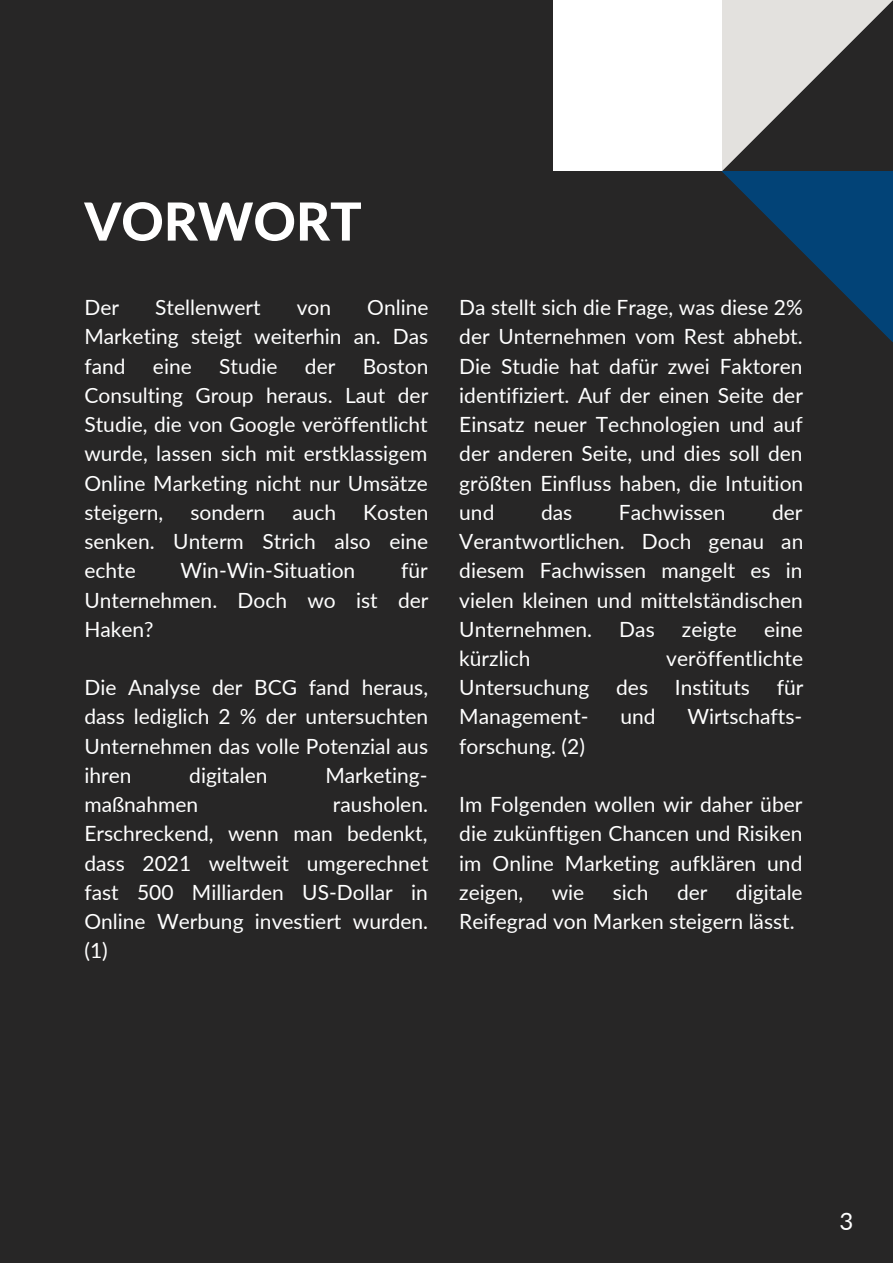
<style>
.page{position:relative;width:893px;height:1264px;background:#fff}
.page>*{position:absolute;margin:0;border:0;box-sizing:border-box;transform-origin:0 0}
.t1{font:800 52.5px "Lato";color:#fff}
.t2{font:24px "Lato";color:#fff}
.t3{font:21px/29.2px "Lato";color:#fff;text-align:justify}
</style>
<div class="page">
<div style="left:0;top:0;width:892px;height:1262px;background:#272626"></div>
<svg style="left:722px;top:0;width:170px;height:171px;fill:#e3e1de"></svg>
<svg style="left:722px;top:171px;width:170px;height:171px;fill:#034274"></svg>
<div style="left:553px;top:0;width:169px;height:171px;background:#fff"></div>
<h1 class="t1" style="left:84px;top:189px;width:279px">VORWORT</h1>
<p class="t3" style="left:84px;top:292px;width:345px;text-indent:283px">Online Marketing steigt weiterhin an. Das fand</p>
<p class="t3" style="left:84px;top:292px;width:36px">Der</p>
<p class="t3" style="left:155px;top:292px;width:107px">Stellenwert</p>
<p class="t3" style="left:297px;top:292px;width:36px">von</p>
<p class="t3" style="left:153px;top:351px;width:40px">eine</p>
<p class="t3" style="left:219px;top:351px;width:60px">Studie</p>
<p class="t3" style="left:305px;top:351px;width:32px">der</p>
<p class="t3" style="left:84px;top:351px;width:345px;text-indent:278px">Boston Consulting Group heraus. Laut der Studie, die von Google veröffentlicht wurde, lassen sich mit erstklassigem Online Marketing nicht nur Umsätze steigern,</p>
<p class="t3" style="left:190px;top:497px;width:76px">sondern</p>
<p class="t3" style="left:292px;top:497px;width:45px">auch</p>
<p class="t3" style="left:84px;top:497px;width:345px;text-indent:279px">Kosten senken. Unterm Strich also eine echte</p>
<p class="t3" style="left:180px;top:555px;width:176px">Win-Win-Situation</p>
<p class="t3" style="left:84px;top:555px;width:345px;text-indent:317px">für Unternehmen. Doch wo ist der Haken?</p>
<p class="t3" style="left:84px;top:672px;width:345px">Die Analyse der BCG fand heraus, dass lediglich 2 % der untersuchten Unternehmen das volle Potenzial aus ihren</p>
<p class="t3" style="left:189px;top:760px;width:80px">digitalen</p>
<p class="t3" style="left:325px;top:760px;width:104px">Marketing-</p>
<p class="t3" style="left:84px;top:789px;width:115px">maßnahmen</p>
<p class="t3" style="left:84px;top:789px;width:345px;text-indent:248px">rausholen.<br>Erschreckend, wenn man bedenkt, dass 2021 weltweit umgerechnet fast 500 Milliarden US-Dollar in Online Werbung investiert wurden. (1)</p>
<p class="t3" style="left:459px;top:292px;width:345px">Da stellt sich die Frage, was diese 2% der Unternehmen vom Rest abhebt.<br>Die Studie hat dafür zwei Faktoren identifiziert. Auf der einen Seite der Einsatz neuer Technologien und auf der anderen Seite, und dies soll den größten Einfluss haben, die Intuition und</p>
<p class="t3" style="left:459px;top:497px;width:345px;text-indent:313px">der Verantwortlichen. Doch genau an diesem Fachwissen mangelt es in vielen kleinen und mittelständischen Unternehmen.</p>
<p class="t3" style="left:541px;top:497px;width:33px">das</p>
<p class="t3" style="left:619px;top:497px;width:108px">Fachwissen</p>
<p class="t3" style="left:619px;top:614px;width:37px">Das</p>
<p class="t3" style="left:681px;top:614px;width:57px">zeigte</p>
<p class="t3" style="left:764px;top:614px;width:40px">eine</p>
<p class="t3" style="left:459px;top:643px;width:73px">kürzlich</p>
<p class="t3" style="left:666px;top:643px;width:138px">veröffentlichte</p>
<p class="t3" style="left:459px;top:672px;width:132px">Untersuchung</p>
<p class="t3" style="left:616px;top:672px;width:33px">des</p>
<p class="t3" style="left:674px;top:672px;width:77px">Instituts</p>
<p class="t3" style="left:776px;top:672px;width:28px">für</p>
<p class="t3" style="left:459px;top:701px;width:131px">Management-</p>
<p class="t3" style="left:620px;top:701px;width:37px">und</p>
<p class="t3" style="left:687px;top:701px;width:116px">Wirtschafts-</p>
<p class="t3" style="left:459px;top:731px;width:127px">forschung. (2)</p>
<p class="t3" style="left:459px;top:789px;width:344px">Im Folgenden wollen wir daher über die zukünftigen Chancen und Risiken im Online Marketing aufklären und zeigen,</p>
<p class="t3" style="left:459px;top:877px;width:345px;text-indent:277px">digitale<br>Reifegrad von Marken steigern lässt.</p>
<p class="t3" style="left:551px;top:877px;width:34px">wie</p>
<p class="t3" style="left:612px;top:877px;width:37px">sich</p>
<p class="t3" style="left:677px;top:877px;width:32px">der</p>
<p class="t2" style="left:839px;top:1205px;width:15px">3</p>
</div>
